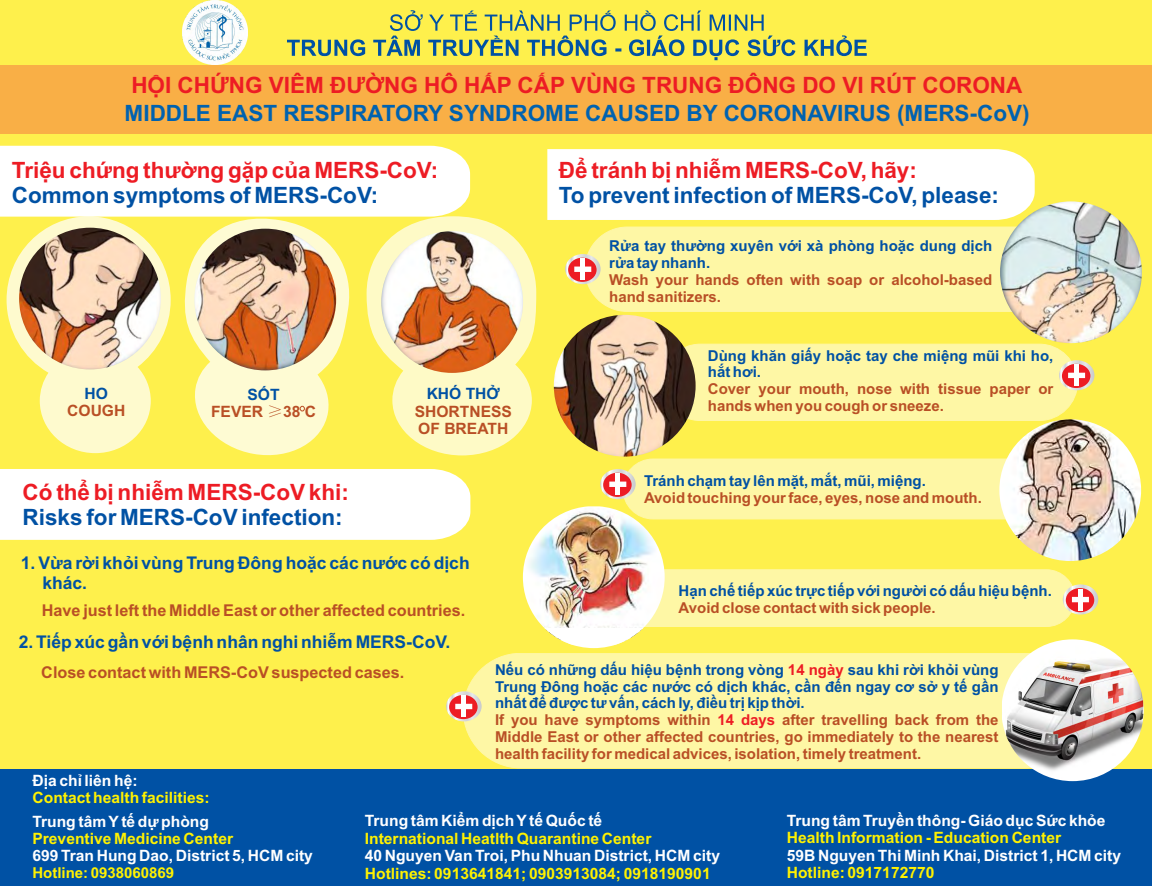
<style>
.page{position:relative;width:1152px;height:886px;background:#fff}
.page>*{position:absolute;margin:0;border:0;box-sizing:border-box;transform-origin:0 0}
.t1{font:700 22.5px "Arial";color:#ed1c24}
.t2{font:700 22.5px "Arial";color:#0051a4}
.t3{font:700 22.5px "Arial";color:#0062b0}
.t4{font:700 17.5px/19.6px "Arial";color:#0051a4}
.t5{font:700 16.25px "Arial";color:#b94f25}
.t6{font:700 15.62px "Arial";color:#fff}
.t7{font:700 15.62px "Arial";color:#fff200}
.t8{font:700 15.62px/17.4px "Arial";color:#b94f25;text-align:center}
.t9{font:700 15.62px "Arial";color:#0051a4}
.t10{font:700 15px/16.8px "Arial";color:#b94f25}
.t11{font:700 15px/16.8px "Arial";color:#0051a4}
.t12{font:700 15px "Arial";color:#fff200}
.t13{font:700 15px "Arial";color:#ed1c24}
.s1{color:#0051a4}
.s2{font-family:"MS Song";font-weight:400}
.s3{color:#ed1c24}
</style>
<div class="page">
<div style="left:0;top:0;width:1152px;height:769px;background:#fef04c"></div>
<div style="left:613px;top:569px;width:462px;height:58px;background:#fef7a5;border:1px solid #fff;border-radius:28px"></div>
<div style="left:0;top:65px;width:1152px;height:68px;background:#f9af46"></div>
<svg style="left:0;top:469px;width:470px;height:71px"></svg>
<svg style="left:547px;top:149px;width:487px;height:71px"></svg>
<div style="left:0;top:769px;width:1152px;height:117px;background:#0051a4"></div>
<svg style="left:287px;top:10px;width:579px;height:50px;background:#cacf5d"></svg>
<div style="left:585px;top:227px;width:482px;height:85px;background:#fef7a5;border:1px solid #fff;border-radius:42px"></div>
<svg style="left:565px;top:254px;width:35px;height:30px"></svg>
<svg style="left:568px;top:258px;width:28px;height:24px"></svg>
<div style="left:580px;top:259px;width:5px;height:21px;background:#fff"></div>
<div style="left:574px;top:266px;width:17px;height:6px;background:#fff"></div>
<img style="left:1000px;top:201px;width:141px;height:142px;border-radius:50%">
<div style="left:662px;top:344px;width:415px;height:77px;background:#fef7a5;border:1px solid #fff;border-radius:38px"></div>
<img style="left:554px;top:315px;width:141px;height:142px;border-radius:50%">
<svg style="left:1059px;top:360px;width:35px;height:30px"></svg>
<svg style="left:1062px;top:364px;width:28px;height:24px"></svg>
<hr style="left:1074px;top:365px;width:4px;height:21px;background:#fff">
<div style="left:1068px;top:373px;width:17px;height:5px;background:#fff"></div>
<div style="left:623px;top:459px;width:415px;height:60px;background:#fef7a5;border:1px solid #fff;border-radius:30px"></div>
<svg style="left:600px;top:469px;width:35px;height:30px"></svg>
<svg style="left:603px;top:473px;width:28px;height:24px"></svg>
<div style="left:615px;top:474px;width:5px;height:21px;background:#fff"></div>
<div style="left:609px;top:481px;width:17px;height:6px;background:#fff"></div>
<svg style="left:1062px;top:584px;width:36px;height:30px"></svg>
<svg style="left:1065px;top:588px;width:29px;height:24px"></svg>
<hr style="left:1078px;top:589px;width:4px;height:21px;background:#fff">
<div style="left:1072px;top:597px;width:17px;height:5px;background:#fff"></div>
<div style="left:463px;top:653px;width:619px;height:115px;background:#fef7a5;border:1px solid #fff;border-radius:57px"></div>
<svg style="left:446px;top:691px;width:35px;height:30px"></svg>
<svg style="left:449px;top:695px;width:28px;height:24px"></svg>
<div style="left:461px;top:696px;width:5px;height:21px;background:#fff"></div>
<div style="left:455px;top:704px;width:17px;height:5px;background:#fff"></div>
<img style="left:1002px;top:639px;width:141px;height:142px">
<svg style="left:0;top:146px;width:536px;height:309px"></svg>
<img style="left:523px;top:506px;width:141px;height:139px">
<svg style="left:544px;top:628px;width:99px;height:20px"></svg>
<img style="left:999px;top:419px;width:142px;height:142px;border-radius:50%">
<img style="left:183px;top:0;width:64px;height:65px">
<h1 class="t1" style="left:131px;top:76px;width:892px">HỘI CHỨNG VIÊM ĐƯỜNG HÔ HẤP CẤP VÙNG TRUNG ĐÔNG DO VI RÚT CORONA</h1>
<h1 class="t3" style="left:125px;top:105px;width:906px">MIDDLE EAST RESPIRATORY SYNDROME CAUSED BY CORONAVIRUS (MERS-CoV)</h1>
<h1 class="t1" style="left:12px;top:162px;width:428px">Triệu chứng thường gặp của MERS-CoV:</h1>
<h1 class="t2" style="left:12px;top:187px;width:368px">Common symptoms of MERS-CoV:</h1>
<h1 class="t1" style="left:559px;top:162px;width:359px">Để tránh bị nhiễm MERS-CoV, hãy:</h1>
<h1 class="t2" style="left:559px;top:187px;width:442px">To prevent infection of MERS-CoV, please:</h1>
<p class="t9" style="left:85px;top:387px;width:25px">HO</p>
<p class="t8" style="left:67px;top:403px;width:60px">COUGH</p>
<p class="t8" style="left:211px;top:387px;width:107px"><span class="s1">SỐT<br></span>FEVER <span class="s2">≥</span>38 C</p>
<h1 class="t1" style="left:23px;top:484px;width:328px">Có thể bị nhiễm MERS-CoV khi:</h1>
<h1 class="t2" style="left:23px;top:509px;width:322px">Risks for MERS-CoV infection:</h1>
<p class="t9" style="left:427px;top:388px;width:75px">KHÓ THỞ</p>
<p class="t8" style="left:415px;top:404px;width:99px;text-align:left">SHORTNESS<br>OF BREATH</p>
<p class="t4" style="left:42px;top:555px;width:429px;text-indent:-22px">1. Vừa rời khỏi vùng Trung Đông hoặc các nước có dịch khác.</p>
<p class="t5" style="left:42px;top:604px;width:425px">Have just left the Middle East or other affected countries.</p>
<p class="t11" style="left:609px;top:239px;width:384px">Rửa tay thường xuyên với xà phòng hoặc dung dịch rửa tay nhanh.</p>
<p class="t10" style="left:609px;top:273px;width:384px">Wash your hands often with soap or alcohol-based hand sanitizers.</p>
<p class="t11" style="left:708px;top:348px;width:347px">Dùng khăn giấy hoặc tay che miệng mũi khi ho, hắt hơi.</p>
<p class="t10" style="left:708px;top:382px;width:347px">Cover your mouth, nose with tissue paper or hands when you cough or sneeze.</p>
<p class="t11" style="left:644px;top:474px;width:283px">Tránh chạm tay lên mặt, mắt, mũi, miệng.</p>
<p class="t10" style="left:644px;top:491px;width:339px">Avoid touching your face, eyes, nose and mouth.</p>
<p class="t11" style="left:678px;top:583px;width:375px">Hạn chế tiếp xúc trực tiếp với người có dấu hiệu bệnh.</p>
<p class="t10" style="left:678px;top:600px;width:259px">Avoid close contact with sick people.</p>
<p class="t4" style="left:19px;top:634px;width:433px">2. Tiếp xúc gần với bệnh nhân nghi nhiễm MERS-CoV.</p>
<p class="t5" style="left:41px;top:666px;width:365px">Close contact with MERS-CoV suspected cases.</p>
<p class="t11" style="left:495px;top:662px;width:505px;text-align:justify">Nếu có những dấu hiệu bệnh trong vòng <span class="s3">14 ngày</span> sau khi rời khỏi vùng Trung Đông hoặc các nước có dịch khác, cần đến ngay cơ sở y tế gần nhất để được tư vấn, cách ly, điều trị kịp thời.</p>
<p class="t10" style="left:495px;top:713px;width:167px">If you have symptoms</p>
<p class="t13" style="left:717px;top:714px;width:59px">14 days</p>
<p class="t10" style="left:495px;top:729px;width:505px">Middle East or other affected countries, go immediately to the nearest health facility for medical advices, isolation, timely treatment.</p>
<p class="t10" style="left:667px;top:713px;width:45px">within</p>
<p class="t10" style="left:782px;top:713px;width:218px">after travelling back from the</p>
<p class="t6" style="left:32px;top:774px;width:107px">Địa chỉ liên hệ:</p>
<p class="t7" style="left:32px;top:792px;width:179px">Contact health facilities:</p>
<p class="t6" style="left:32px;top:815px;width:178px">Trung tâm Y tế dự phòng</p>
<p class="t6" style="left:32px;top:850px;width:282px">699 Tran Hung Dao, District 5, HCM city</p>
<p class="t7" style="left:32px;top:832px;width:202px">Preventive Medicine Center</p>
<p class="t12" style="left:32px;top:867px;width:143px">Hotline: 0938060869</p>
<p class="t6" style="left:365px;top:815px;width:239px">Trung tâm Kiểm dịch Y tế Quốc tế</p>
<p class="t6" style="left:365px;top:850px;width:357px">40 Nguyen Van Troi, Phu Nhuan District, HCM city</p>
<p class="t7" style="left:365px;top:832px;width:288px">International Heatlth Quarantine Center</p>
<p class="t7" style="left:365px;top:867px;width:347px">Hotlines: 0913641841; 0903913084; 0918190901</p>
<p class="t6" style="left:786px;top:814px;width:320px">Trung tâm Truyền thông- Giáo dục Sức khỏe</p>
<p class="t6" style="left:786px;top:849px;width:336px">59B Nguyen Thi Minh Khai, District 1, HCM city</p>
<p class="t7" style="left:786px;top:832px;width:276px">Health Information - Education Center</p>
<p class="t7" style="left:786px;top:867px;width:149px">Hotline: 0917172770</p>
</div>
